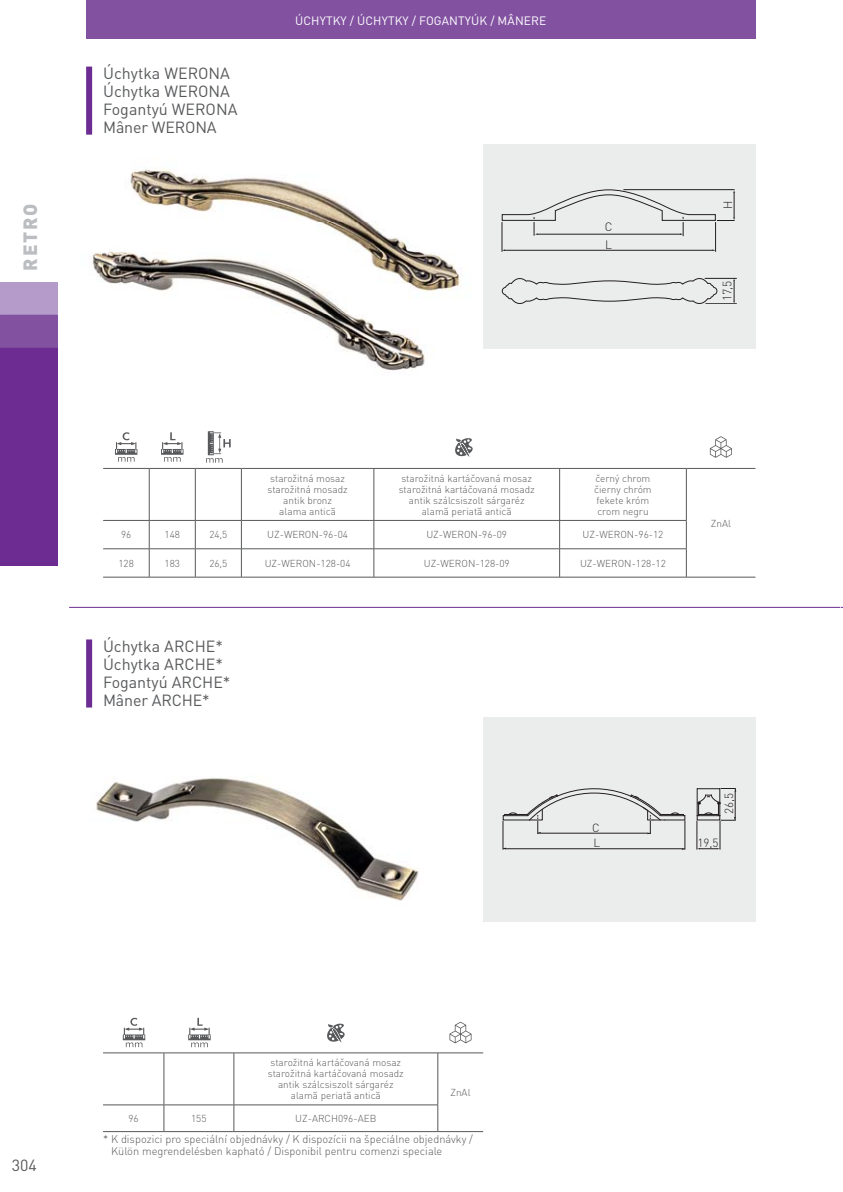
<style>
.page{position:relative;width:843px;height:1192px;background:#fff}
.page>*{position:absolute;margin:0;border:0;box-sizing:border-box;transform-origin:0 0}
.t1{font:900 19px "DIN Pro";letter-spacing:.1em;color:#bbbdc0}
.t2{font:16px/18px "DIN Pro";color:#58595b}
.t3{font:12px "DIN Pro";letter-spacing:.01em;color:#fff}
.t4{font:300 12px/17.2px "DIN Pro";color:#231f20}
.t5{font:300 11.8px/15.6px "DIN Pro";color:#231f20}
.t6{font:300 11px/12px "DIN Pro";color:#58595b}
.t7{font:300 10px/11px "DIN Pro";color:#58595b;text-align:center}
</style>
<div class="page">
<hr style="left:69px;top:607px;width:771px;height:1px;background:#6d2c91">
<div style="left:86px;top:639px;width:6px;height:68px;background:#6d2c91"></div>
<div style="left:86px;top:67px;width:6px;height:68px;background:#6d2c91"></div>
<div style="left:86px;top:0;width:669px;height:38px;background:#8252a1"></div>
<div style="left:0;top:347px;width:58px;height:218px;background:#6d2c91"></div>
<div style="left:0;top:315px;width:58px;height:32px;background:#8252a1"></div>
<div style="left:0;top:282px;width:58px;height:33px;background:#b59bca"></div>
<div style="left:483px;top:717px;width:272px;height:204px;background:#ebecec"></div>
<img style="left:96px;top:778px;width:323px;height:123px">
<svg style="left:696px;top:788px;width:39px;height:61px"></svg>
<svg style="left:502px;top:788px;width:183px;height:61px"></svg>
<hr style="left:505px;top:848px;width:177px;height:1px;background:#231f20">
<div style="left:483px;top:145px;width:272px;height:204px;background:#ebecec"></div>
<svg style="left:501px;top:277px;width:216px;height:27px"></svg>
<hr style="left:715px;top:222px;width:1px;height:30px;background:#231f20">
<hr style="left:501px;top:222px;width:1px;height:30px;background:#231f20">
<hr style="left:623px;top:189px;width:111px;height:1px;background:#231f20">
<svg style="left:733px;top:279px;width:1px;height:24px"></svg>
<hr style="left:504px;top:250px;width:209px;height:1px;background:#231f20">
<hr style="left:705px;top:303px;width:31px;height:1px;background:#231f20">
<hr style="left:704px;top:278px;width:32px;height:1px;background:#231f20">
<svg style="left:501px;top:190px;width:233px;height:46px"></svg>
<img style="left:90px;top:253px;width:335px;height:118px">
<img style="left:130px;top:168px;width:331px;height:119px">
<img style="left:102px;top:222px;width:355px;height:91px">
<hr style="left:103px;top:1104px;width:61px;height:1px;background:#58595b">
<hr style="left:164px;top:1104px;width:70px;height:1px;background:#58595b">
<hr style="left:234px;top:1131px;width:204px;height:1px;background:#58595b">
<hr style="left:103px;top:1131px;width:61px;height:1px;background:#58595b">
<hr style="left:163px;top:1053px;width:1px;height:51px;background:#58595b">
<svg style="left:163px;top:1105px;width:1px;height:26px"></svg>
<svg style="left:233px;top:1105px;width:1px;height:26px"></svg>
<hr style="left:164px;top:1131px;width:70px;height:1px;background:#58595b">
<svg style="left:437px;top:1105px;width:1px;height:26px"></svg>
<hr style="left:438px;top:1131px;width:45px;height:1px;background:#58595b">
<hr style="left:233px;top:1053px;width:1px;height:51px;background:#58595b">
<hr style="left:437px;top:1053px;width:1px;height:51px;background:#58595b">
<hr style="left:234px;top:1104px;width:204px;height:1px;background:#58595b">
<hr style="left:103px;top:1052px;width:61px;height:1px;background:#58595b">
<hr style="left:164px;top:1052px;width:319px;height:1px;background:#58595b">
<svg style="left:123px;top:1017px;width:22px;height:30px"></svg>
<svg style="left:188px;top:1017px;width:23px;height:30px"></svg>
<svg style="left:327px;top:1023px;width:18px;height:19px"></svg>
<svg style="left:449px;top:1021px;width:22px;height:22px"></svg>
<hr style="left:195px;top:468px;width:1px;height:52px;background:#58595b">
<svg style="left:195px;top:521px;width:1px;height:56px"></svg>
<hr style="left:373px;top:468px;width:1px;height:52px;background:#58595b">
<hr style="left:103px;top:520px;width:46px;height:1px;background:#58595b">
<hr style="left:149px;top:520px;width:46px;height:1px;background:#58595b">
<hr style="left:195px;top:520px;width:46px;height:1px;background:#58595b">
<hr style="left:103px;top:548px;width:46px;height:1px;background:#58595b">
<hr style="left:149px;top:548px;width:46px;height:1px;background:#58595b">
<hr style="left:195px;top:548px;width:364px;height:1px;background:#58595b">
<svg style="left:373px;top:521px;width:1px;height:56px"></svg>
<hr style="left:559px;top:548px;width:127px;height:1px;background:#58595b">
<hr style="left:241px;top:577px;width:445px;height:1px;background:#58595b">
<hr style="left:103px;top:577px;width:46px;height:1px;background:#58595b">
<hr style="left:149px;top:468px;width:1px;height:52px;background:#58595b">
<svg style="left:149px;top:520px;width:1px;height:57px"></svg>
<svg style="left:241px;top:521px;width:1px;height:56px"></svg>
<hr style="left:149px;top:577px;width:46px;height:1px;background:#58595b">
<hr style="left:195px;top:577px;width:46px;height:1px;background:#58595b">
<svg style="left:559px;top:521px;width:1px;height:56px"></svg>
<svg style="left:686px;top:520px;width:1px;height:57px"></svg>
<hr style="left:686px;top:577px;width:69px;height:1px;background:#58595b">
<hr style="left:241px;top:468px;width:1px;height:52px;background:#58595b">
<hr style="left:559px;top:468px;width:1px;height:52px;background:#58595b">
<hr style="left:686px;top:468px;width:1px;height:52px;background:#58595b">
<hr style="left:241px;top:520px;width:445px;height:1px;background:#58595b">
<hr style="left:103px;top:468px;width:46px;height:1px;background:#58595b">
<hr style="left:149px;top:468px;width:46px;height:1px;background:#58595b">
<hr style="left:195px;top:468px;width:46px;height:1px;background:#58595b">
<hr style="left:686px;top:468px;width:69px;height:1px;background:#58595b">
<hr style="left:241px;top:468px;width:445px;height:1px;background:#58595b">
<svg style="left:115px;top:432px;width:22px;height:29px"></svg>
<svg style="left:161px;top:432px;width:22px;height:29px"></svg>
<svg style="left:206px;top:431px;width:25px;height:31px"></svg>
<svg style="left:455px;top:438px;width:17px;height:19px"></svg>
<svg style="left:710px;top:436px;width:22px;height:22px"></svg>
<h1 class="t1" style="left:19px;top:271px;width:69px;rotate:-90deg">RETRO</h1>
<h2 class="t2" style="left:103px;top:66px;width:136px">Úchytka WERONA<br>Úchytka WERONA<br>Fogantyú WERONA<br>Mâner WERONA</h2>
<p class="t3" style="left:295px;top:16px;width:253px">ÚCHYTKY / ÚCHYTKY / FOGANTYÚK / MÂNERE</p>
<p class="t4" style="left:605px;top:220px;width:9px">C<br>L</p>
<p class="t4" style="left:720px;top:209px;width:10px;rotate:-90deg">H</p>
<p class="t4" style="left:720px;top:301px;width:21px;rotate:-90deg">17,5</p>
<p class="t7" style="left:267px;top:474px;width:82px">starožitná mosaz starožitná mosadz antik bronz<br>alama antică</p>
<p class="t7" style="left:399px;top:474px;width:137px">starožitná kartáčovaná mosaz starožitná kartáčovaná mosadz antik szálcsiszolt sárgaréz alamă periată antică</p>
<p class="t7" style="left:594px;top:474px;width:59px">černý chrom čierny chróm fekete króm crom negru</p>
<p class="t7" style="left:121px;top:530px;width:12px">96</p>
<p class="t7" style="left:164px;top:530px;width:17px">148</p>
<p class="t7" style="left:209px;top:530px;width:19px">24,5</p>
<p class="t7" style="left:267px;top:530px;width:82px">UZ-WERON-96-04</p>
<p class="t7" style="left:426px;top:530px;width:82px">UZ-WERON-96-09</p>
<p class="t7" style="left:582px;top:530px;width:82px">UZ-WERON-96-12</p>
<p class="t7" style="left:118px;top:559px;width:17px">128</p>
<p class="t7" style="left:164px;top:559px;width:17px">183</p>
<p class="t7" style="left:209px;top:559px;width:19px">26,5</p>
<p class="t7" style="left:265px;top:559px;width:87px">UZ-WERON-128-04</p>
<p class="t7" style="left:424px;top:559px;width:87px">UZ-WERON-128-09</p>
<p class="t7" style="left:580px;top:559px;width:87px">UZ-WERON-128-12</p>
<h2 class="t2" style="left:103px;top:639px;width:129px">Úchytka ARCHE*<br>Úchytka ARCHE*<br>Fogantyú ARCHE*<br>Mâner ARCHE*</h2>
<p class="t7" style="left:710px;top:519px;width:22px">ZnAl</p>
<p class="t5" style="left:592px;top:821px;width:9px">C<br>L</p>
<p class="t5" style="left:722px;top:814px;width:23px;rotate:-90deg">26,5</p>
<p class="t5" style="left:697px;top:836px;width:23px">19,5</p>
<h2 class="t2" style="left:12px;top:1158px;width:27px">304</h2>
<p class="t7" style="left:268px;top:1058px;width:137px">starožitná kartáčovaná mosaz starožitná kartáčovaná mosadz antik szálcsiszolt sárgaréz alamă periată antică</p>
<p class="t7" style="left:450px;top:1088px;width:22px">ZnAl</p>
<p class="t7" style="left:128px;top:1114px;width:12px">96</p>
<p class="t7" style="left:191px;top:1114px;width:17px">155</p>
<p class="t7" style="left:295px;top:1114px;width:83px">UZ-ARCH096-AEB</p>
<p class="t6" style="left:111px;top:1134px;width:363px;text-indent:-8px">* K dispozici pro speciální objednávky / K dispozícii na špeciálne objednávky /<br>Külön megrendelésben kapható / Disponibil pentru comenzi speciale</p>
</div>
